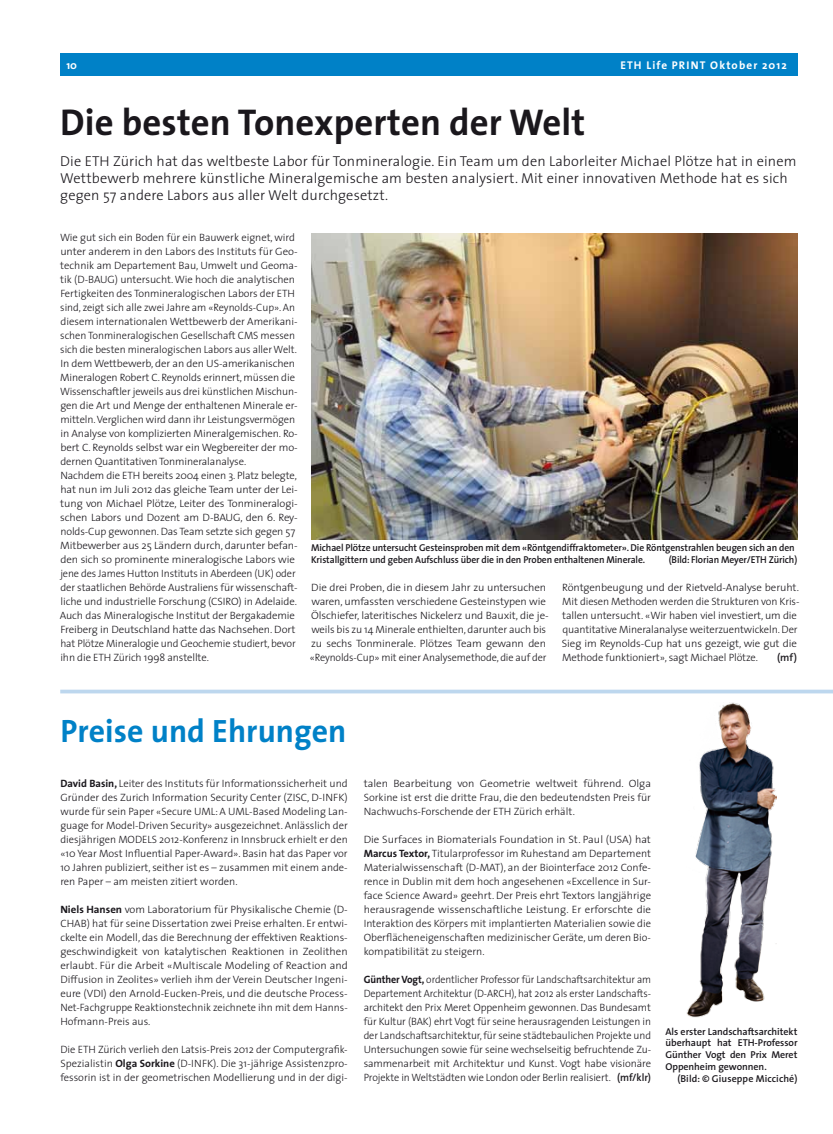
<style>
.page{position:relative;width:833px;height:1134px;background:#fff}
.page>*{position:absolute;margin:0;border:0;box-sizing:border-box;transform-origin:0 0}
.t1{font:700 37.5px "The Sans";letter-spacing:.005em;color:#1a171c}
.t2{font:700 32.5px "The Sans";letter-spacing:.005em;color:#0081c7}
.t3{font:300 14.38px/16.9px "The Sans";letter-spacing:.01em;color:#1a171c}
.t4{font:700 11.25px "The Sans";letter-spacing:.1em;color:#fff}
.t5{font:300 10.62px/14px "The Sans";letter-spacing:-.01em;color:#1a171c;text-align:justify}
.t6{font:300 10.62px/14px "The Sans";letter-spacing:-.01em;color:#1a171c;text-align:justify;scale:.95 1}
.t7{font:600 10.62px "The Sans";color:#1a171c}
.t8{font:600 10px/11.9px "The Sans";letter-spacing:-.01em;color:#1a171c;scale:.96 1}
.t9{font:600 10px/11.9px "The Sans";letter-spacing:-.01em;color:#1a171c;text-align:justify}
.t10{font:600 10px "The Sans";letter-spacing:.01em;color:#1a171c}
.s1{font-weight:700}
.s2{font-weight:600}
</style>
<div class="page">
<div style="left:60px;top:53px;width:23px;height:23px;background:#0081c7"></div>
<div style="left:83px;top:53px;width:714px;height:23px;background:#0081c7"></div>
<img style="left:311px;top:233px;width:486px;height:306px">
<hr style="left:60px;top:690px;width:773px;height:3px;background:#bdd7ee">
<img style="left:686px;top:703px;width:91px;height:314px">
<p class="t4" style="left:66px;top:55px;width:12px">10</p>
<p class="t4" style="left:620px;top:55px;width:168px">ETH Life PRINT Oktober 2012</p>
<h1 class="t1" style="left:60px;top:91px;width:526px">Die besten Tonexperten der Welt</h1>
<p class="t3" style="left:60px;top:152px;width:737px">Die ETH Zürich hat das weltbeste Labor für Tonmineralogie. Ein Team um den Laborleiter Michael Plötze hat in einem<br>Wettbewerb mehrere künstliche Mineralgemische am besten analysiert. Mit einer innovativen Methode hat es sich gegen 57 andere Labors aus aller Welt durchgesetzt.</p>
<p class="t5" style="left:60px;top:230px;width:239px;text-align:left">Wie gut sich ein Boden für ein Bauwerk eignet, wird unter anderem in den Labors des Instituts für Geo&shy;technik am Departement Bau, Umwelt und Geoma&shy;tik (D-BAUG) untersucht. Wie hoch die analytischen Fertigkeiten des Tonmineralogischen Labors der ETH sind, zeigt sich alle zwei Jahre am «Reynolds-Cup». An diesem internationalen Wettbewerb der Amerikani&shy;schen Tonmineralogischen Gesellschaft CMS messen sich die besten mineralogischen Labors aus aller Welt.<br>In dem Wettbewerb, der an den US-amerikanischen Mineralogen Robert C. Reynolds erinnert, müssen die Wissenschaftler jeweils aus drei künstlichen Mischun&shy;gen die Art und Menge der enthaltenen Minerale er&shy;mitteln. Verglichen wird dann ihr Leistungsvermögen in Analyse von komplizierten Mineralgemischen. Ro&shy;bert C. Reynolds selbst war ein Wegbereiter der mo&shy;dernen Quantitativen Tonmineralanalyse.<br>Nachdem die ETH bereits 2004 einen 3. Platz belegte, hat nun im Juli 2012 das gleiche Team unter der Lei&shy;tung von Michael Plötze, Leiter des Tonmineralogi&shy;schen Labors und Dozent am D-BAUG, den 6. Rey&shy;nolds-Cup gewonnen. Das Team setzte sich gegen 57<br>Mitbewerber aus 25 Ländern durch, darunter befan&shy;den sich so prominente mineralogische Labors wie jene des James Hutton Instituts in Aberdeen (UK) oder der staatlichen Behörde Australiens für wissenschaft&shy;liche und industrielle Forschung (CSIRO) in Adelaide.<br>Auch das Mineralogische Institut der Bergakademie Freiberg in Deutschland hatte das Nachsehen. Dort hat Plötze Mineralogie und Geochemie studiert, bevor ihn die ETH Zürich 1998 anstellte.</p>
<p class="t8" style="left:311px;top:542px;width:505px">Michael Plötze untersucht Gesteinsproben mit dem «Röntgendiffraktometer». Die Röntgenstrahlen beugen sich an den<br>Kristallgittern und geben Aufschluss über die in den Proben enthaltenen Minerale.</p>
<p class="t8" style="left:669px;top:554px;width:135px">(Bild: Florian Meyer/ETH Zürich)</p>
<p class="t5" style="left:310px;top:580px;width:240px;text-align:left">Die drei Proben, die in diesem Jahr zu untersuchen waren, umfassten verschiedene Gesteinstypen wie Ölschiefer, lateritisches Nickelerz und Bauxit, die je&shy;weils bis zu 14 Minerale enthielten, darunter auch bis zu sechs Tonminerale. Plötzes Team gewann den «Reynolds-Cup» mit einer Analysemethode, die auf der</p>
<p class="t5" style="left:562px;top:580px;width:239px;text-align:left">Röntgenbeugung und der Rietveld-Analyse beruht.<br>Mit diesen Methoden werden die Strukturen von Kris&shy;tallen untersucht. «Wir haben viel investiert, um die quantitative Mineralanalyse weiterzuentwickeln. Der Sieg im Reynolds-Cup hat uns gezeigt, wie gut die Methode funktioniert», sagt Michael Plötze.</p>
<p class="t7" style="left:777px;top:649px;width:22px">(mf)</p>
<h2 class="t2" style="left:61px;top:703px;width:287px">Preise und Ehrungen</h2>
<p class="t5" style="left:60px;top:776px;width:289px"><span class="s1">David Basin,</span> Leiter des Instituts für Informationssicherheit und Gründer des Zurich Information Security Center (ZISC, D-INFK) wurde für sein Paper «Secure UML: A UML-Based Modeling Lan&shy;guage for Model-Driven Security» ausgezeichnet. Anlässlich der diesjährigen MODELS 2012-Konferenz in Innsbruck erhielt er den «10 Year Most Influential Paper-Award». Basin hat das Paper vor 10 Jahren publiziert, seither ist es – zusammen mit einem ande&shy;ren Paper – am meisten zitiert worden.</p>
<p class="t5" style="left:60px;top:902px;width:289px"><span class="s1">Niels Hansen</span> vom Laboratorium für Physikalische Chemie (D-CHAB) hat für seine Dissertation zwei Preise erhalten. Er entwi&shy;ckelte ein Modell, das die Berechnung der effektiven Reaktions&shy;geschwindigkeit von katalytischen Reaktionen in Zeolithen erlaubt. Für die Arbeit «Multiscale Modeling of Reaction and Diffusion in Zeolites» verlieh ihm der Verein Deutscher Ingeni&shy;eure (VDI) den Arnold-Eucken-Preis, und die deutsche Process-Net-Fachgruppe Reaktionstechnik zeichnete ihn mit dem Hanns-Hofmann-Preis aus.</p>
<p class="t5" style="left:60px;top:1042px;width:289px">Die ETH Zürich verlieh den Latsis-Preis 2012 der Computergrafik-Spezialistin <span class="s1">Olga Sorkine</span> (D-INFK). Die 31-jährige Assistenzpro&shy;fessorin ist in der geometrischen Modellierung und in der digi-</p>
<p class="t5" style="left:364px;top:776px;width:289px">talen Bearbeitung von Geometrie weltweit führend. Olga Sorkine ist erst die dritte Frau, die den bedeutendsten Preis für Nachwuchs-Forschende der ETH Zürich erhält.</p>
<p class="t5" style="left:364px;top:832px;width:289px">Die Surfaces in Biomaterials Foundation in St. Paul (USA) hat <span class="s1">Marcus Textor,</span> Titularprofessor im Ruhestand am Departement Materialwissenschaft (D-MAT), an der Biointerface 2012 Confe&shy;rence in Dublin mit dem hoch angesehenen «Excellence in Sur&shy;face Science Award» geehrt. Der Preis ehrt Textors langjährige herausragende wissenschaftliche Leistung. Er erforschte die Interaktion des Körpers mit implantierten Materialien sowie die Oberflächeneigenschaften medizinischer Geräte, um deren Bio&shy;kompatibilität zu steigern.</p>
<p class="t6" style="left:364px;top:972px;width:304px"><span class="s1">Günther Vogt,</span> ordentlicher Professor für Landschaftsarchitektur am Departement Architektur (D-ARCH), hat 2012 als erster Landschafts&shy;architekt den Prix Meret Oppenheim gewonnen. Das Bundesamt für Kultur (BAK) ehrt Vogt für seine herausragenden Leistungen in der Landschaftsarchitektur, für seine städtebaulichen Projekte und Untersuchungen sowie für seine wechselseitig befruchtende Zu&shy;sammenarbeit mit Architektur und Kunst. Vogt habe visionäre Projekte in Weltstädten wie London oder Berlin realisiert. <span class="s2">(mf/klr)</span></p>
<p class="t9" style="left:665px;top:1025px;width:133px">Als erster Landschaftsarchitekt überhaupt hat ETH-Professor Günther Vogt den Prix Meret Oppenheim gewonnen.</p>
<p class="t10" style="left:677px;top:1070px;width:122px">(Bild: © Giuseppe Micciché)</p>
</div>
